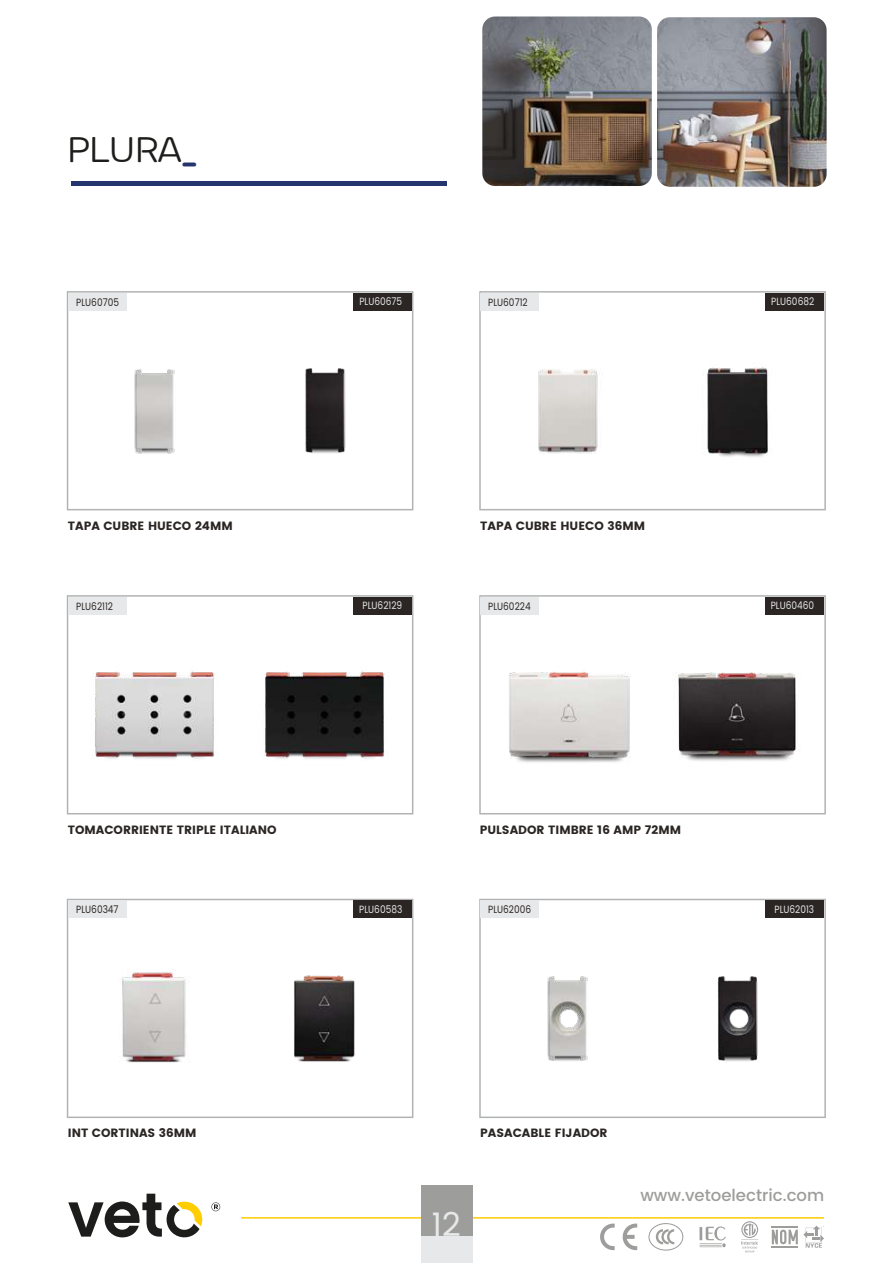
<style>
.page{position:relative;width:893px;height:1263px;background:#fff}
.page>*{position:absolute;margin:0;border:0;box-sizing:border-box;transform-origin:0 0}
.t1{font:35.4px "Byom";color:#1d1d1b}
.t2{font:33px "Poppins";color:#e7e8e9}
.t3{font:500 16.5px "Poppins";color:#9d9d9c}
.t4{font:700 12px "Poppins";color:#2b2624}
.t5{font:10.5px "Poppins";color:#2b2624;scale:.85 1}
.t6{font:10.5px "Poppins";color:#e7e8e9;scale:.85 1}
.s1{font-weight:700;color:#24346c}
</style>
<div class="page">
<hr style="left:241px;top:1217px;width:583px;height:1px;background:#ffcd00">
<svg style="left:622px;top:1223px;width:15px;height:27px"></svg>
<svg style="left:600px;top:1223px;width:15px;height:27px"></svg>
<svg style="left:648px;top:1223px;width:35px;height:27px"></svg>
<svg style="left:699px;top:1226px;width:27px;height:21px"></svg>
<svg style="left:772px;top:1226px;width:52px;height:22px"></svg>
<svg style="left:741px;top:1221px;width:17px;height:31px"></svg>
<img style="left:482px;top:16px;width:345px;height:171px">
<div style="left:421px;top:1185px;width:51px;height:51px;background:#9d9d9c"></div>
<div style="left:421px;top:1236px;width:51px;height:27px;background:#e7e8e9"></div>
<svg style="left:479px;top:595px;width:347px;height:219px"></svg>
<svg style="left:67px;top:899px;width:346px;height:219px"></svg>
<svg style="left:479px;top:899px;width:347px;height:219px"></svg>
<div style="left:68px;top:900px;width:59px;height:18px;background:#e7e8e9"></div>
<div style="left:353px;top:900px;width:59px;height:18px;background:#2b2624"></div>
<div style="left:480px;top:900px;width:59px;height:18px;background:#e7e8e9"></div>
<div style="left:765px;top:900px;width:59px;height:18px;background:#2b2624"></div>
<svg style="left:67px;top:595px;width:346px;height:219px"></svg>
<div style="left:68px;top:597px;width:59px;height:17px;background:#e7e8e9"></div>
<div style="left:353px;top:597px;width:59px;height:17px;background:#2b2624"></div>
<div style="left:480px;top:597px;width:59px;height:17px;background:#e7e8e9"></div>
<div style="left:765px;top:597px;width:59px;height:17px;background:#2b2624"></div>
<svg style="left:67px;top:291px;width:346px;height:219px"></svg>
<svg style="left:479px;top:291px;width:347px;height:219px"></svg>
<div style="left:68px;top:293px;width:59px;height:17px;background:#e7e8e9"></div>
<div style="left:353px;top:293px;width:59px;height:17px;background:#2b2624"></div>
<div style="left:480px;top:293px;width:59px;height:17px;background:#e7e8e9"></div>
<div style="left:765px;top:293px;width:59px;height:17px;background:#2b2624"></div>
<img style="left:285px;top:326px;width:129px;height:173px">
<img style="left:66px;top:326px;width:219px;height:173px">
<img style="left:697px;top:326px;width:129px;height:173px">
<img style="left:479px;top:326px;width:218px;height:173px">
<img style="left:285px;top:630px;width:129px;height:173px">
<img style="left:66px;top:630px;width:219px;height:173px">
<img style="left:285px;top:933px;width:129px;height:173px">
<img style="left:66px;top:933px;width:219px;height:173px">
<img style="left:697px;top:933px;width:129px;height:173px">
<img style="left:479px;top:933px;width:218px;height:173px">
<img style="left:697px;top:630px;width:129px;height:173px">
<img style="left:479px;top:630px;width:218px;height:173px">
<svg style="left:68px;top:1194px;width:135px;height:44px"></svg>
<svg style="left:211px;top:1202px;width:9px;height:9px"></svg>
<div style="left:71px;top:181px;width:375px;height:5px;background:#24346c"></div>
<h1 class="t1" style="left:68px;top:129px;width:131px">PLURA<span class="s1">_</span></h1>
<p class="t5" style="left:76px;top:294px;width:52px">PLU60705</p>
<p class="t6" style="left:359px;top:294px;width:52px">PLU60675</p>
<p class="t5" style="left:488px;top:294px;width:48px">PLU60712</p>
<p class="t6" style="left:771px;top:294px;width:52px">PLU60682</p>
<p class="t4" style="left:68px;top:518px;width:166px">TAPA CUBRE HUECO 24MM</p>
<p class="t4" style="left:480px;top:519px;width:166px">TAPA CUBRE HUECO 36MM</p>
<p class="t5" style="left:76px;top:598px;width:45px">PLU62112</p>
<p class="t6" style="left:363px;top:598px;width:48px">PLU62129</p>
<p class="t5" style="left:488px;top:598px;width:51px">PLU60224</p>
<p class="t6" style="left:771px;top:598px;width:53px">PLU60460</p>
<p class="t4" style="left:68px;top:823px;width:210px">TOMACORRIENTE TRIPLE ITALIANO</p>
<p class="t4" style="left:480px;top:823px;width:203px">PULSADOR TIMBRE 16 AMP 72MM</p>
<p class="t5" style="left:76px;top:902px;width:51px">PLU60347</p>
<p class="t6" style="left:359px;top:901px;width:52px">PLU60583</p>
<p class="t5" style="left:488px;top:902px;width:52px">PLU62006</p>
<p class="t6" style="left:774px;top:901px;width:48px">PLU62013</p>
<p class="t4" style="left:68px;top:1126px;width:130px">INT CORTINAS 36MM</p>
<p class="t4" style="left:480px;top:1126px;width:129px">PASACABLE FIJADOR</p>
<h2 class="t2" style="left:431px;top:1200px;width:31px">12</h2>
<h3 class="t3" style="left:640px;top:1183px;width:185px">www.vetoelectric.com</h3>
</div>
